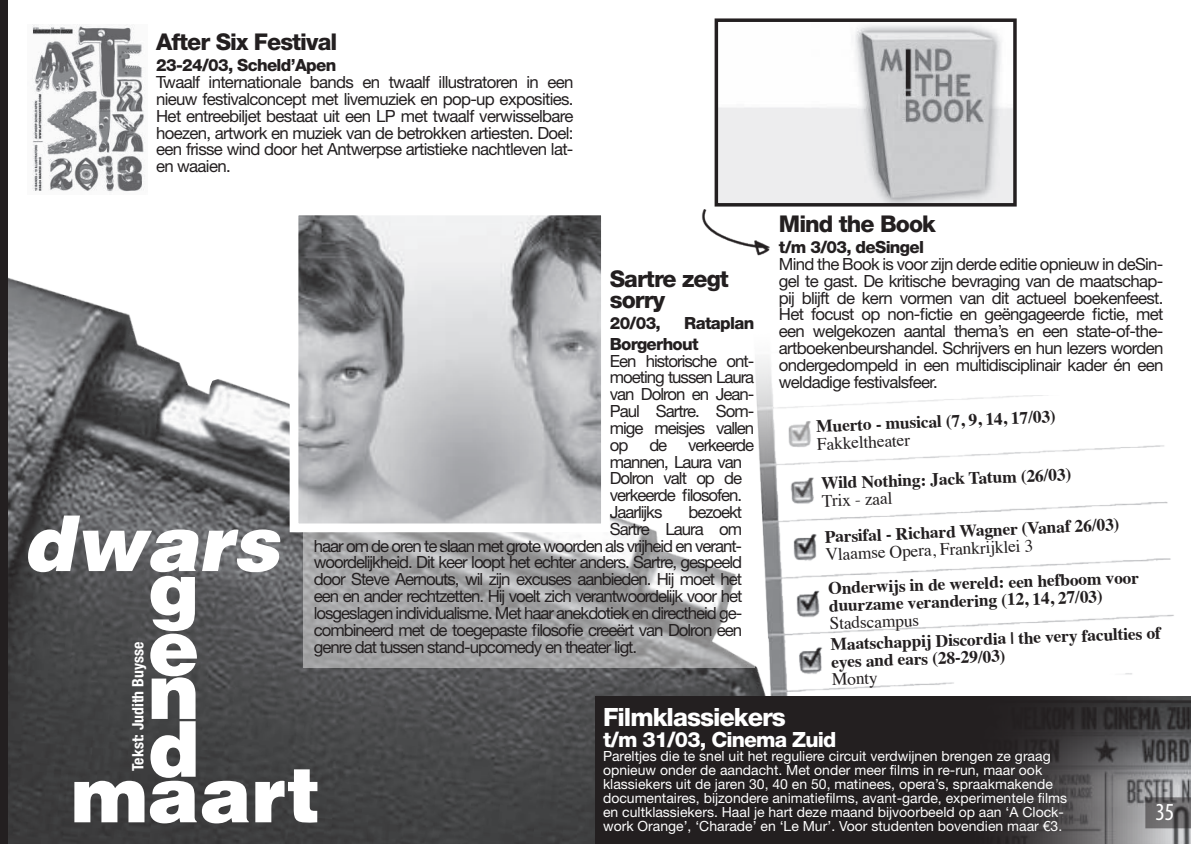
<style>
.page{position:relative;width:1191px;height:844px;background:#fff}
.page>*{position:absolute;margin:0;border:0;box-sizing:border-box;transform-origin:0 0}
.t1{font:900 77px/57.8px "Helvetica LT Std";color:#fff}
.t2{font:italic 900 77px "Helvetica LT Std";color:#fff}
.t3{font:800 25.2px "Helvetica Neue LT Std";color:#fff}
.t4{font:condensed 24.5px "Myriad Pro";color:#fff}
.t5{font:800 23.1px/21px "Helvetica Neue LT Std";color:#231f20}
.t6{font:800 21px "Helvetica Neue LT Std";color:#fff}
.t7{font:700 17.5px/17.5px "Times";color:#231f20}
.t8{font:17.5px "Times";color:#231f20}
.t9{font:16.8px/16.8px "Helvetica Neue LT Std";letter-spacing:-.06em;color:#231f20;text-align:justify}
.t10{font:800 16.8px/21px "Helvetica Neue LT Std";letter-spacing:-.04em;color:#231f20}
.t11{font:700 condensed 15.75px "Helvetica Neue LT Std";color:#fff}
.t12{font:14px/14px "Helvetica Neue LT Std";color:#fff}
</style>
<div class="page">
<img style="left:7px;top:0;width:867px;height:843px">
<div style="left:595px;top:696px;width:596px;height:147px;background:#231f20"></div>
<img style="left:1000px;top:696px;width:191px;height:147px">
<svg style="left:192px;top:341px;width:51px;height:47px"></svg>
<div style="left:0;top:0;width:7px;height:843px;background:#231f20"></div>
<svg style="left:1145px;top:797px;width:46px;height:31px"></svg>
<svg style="left:303px;top:349px;width:451px;height:318px"></svg>
<img style="left:719px;top:23px;width:292px;height:178px">
<div style="left:714px;top:18px;width:302px;height:188px;border:4px solid #231f20"></div>
<div style="left:779px;top:224px;width:404px;height:171px;background:#fff"></div>
<img style="left:27px;top:24px;width:121px;height:170px">
<img style="left:683px;top:162px;width:118px;height:148px">
<img style="left:300px;top:216px;width:300px;height:306px">
<div style="left:290px;top:206px;width:320px;height:326px;border:9px solid #fff"></div>
<h3 class="t5" style="left:156px;top:31px;width:183px">After Six Festival</h3>
<p class="t10" style="left:156px;top:55px;width:182px">23-24/03, Scheld’Apen</p>
<p class="t9" style="left:156px;top:73px;width:419px">Twaalf internationale bands en twaalf illustratoren in een nieuw festivalconcept met livemuziek en pop-up exposities.<br>Het entreebiljet bestaat uit een LP met twaalf verwisselbare hoezen, artwork en muziek van de betrokken artiesten. Doel: een frisse wind door het Antwerpse artistieke nachtleven lat&shy;en waaien.</p>
<h3 class="t5" style="left:779px;top:213px;width:159px">Mind the Book</h3>
<p class="t10" style="left:779px;top:236px;width:147px">t/m 3/03, deSingel</p>
<p class="t9" style="left:779px;top:255px;width:386px">Mind the Book is voor zijn derde editie opnieuw in deSin&shy;gel te gast. De kritische bevraging van de maatschap&shy;pij blijft de kern vormen van dit actueel boekenfeest.<br>Het focust op non-fictie en geëngageerde fictie, met een welgekozen aantal thema’s en een state-of-the&shy;artboekenbeurshandel. Schrijvers en hun lezers worden ondergedompeld in een multidisciplinair kader én een weldadige festivalsfeer.</p>
<h3 class="t5" style="left:610px;top:268px;width:121px">Sartre zegt sorry</h3>
<p class="t10" style="left:610px;top:312px;width:53px">20/03,</p>
<p class="t10" style="left:610px;top:312px;width:146px;text-indent:74px">Rataplan<br>Borgerhout</p>
<p class="t9" style="left:610px;top:352px;width:146px;text-align:left">Een historische ont&shy;moeting tussen Laura van Dolron en Jean-<br>Paul Sartre. Som&shy;mige meisjes vallen op de verkeerde mannen, Laura van<br>Dolron valt op de verkeerde filosofen.<br>Jaarlijks</p>
<p class="t7" style="left:815px;top:417px;width:241px;rotate:-3deg">Muerto - musical (7, 9, 14, 17/03)</p>
<p class="t8" style="left:816px;top:428px;width:95px;rotate:-3deg">Fakkeltheater</p>
<p class="t7" style="left:821px;top:472px;width:251px;rotate:-2deg">Wild Nothing: Jack Tatum (26/03)</p>
<p class="t8" style="left:821px;top:484px;width:72px;rotate:-2deg">Trix - zaal</p>
<p class="t7" style="left:824px;top:527px;width:296px;rotate:-3deg">Parsifal - Richard Wagner (Vanaf 26/03)</p>
<p class="t8" style="left:824px;top:539px;width:209px;rotate:-3deg">Vlaamse Opera, Frankrijklei 3</p>
<p class="t7" style="left:828px;top:577px;width:312px;rotate:-2deg">Onderwijs in de wereld: een hefboom voor duurzame verandering (12, 14, 27/03)</p>
<p class="t8" style="left:829px;top:606px;width:91px;rotate:-2deg">Stadscampus</p>
<p class="t7" style="left:830px;top:633px;width:332px;rotate:-2deg">Maatschappij Discordia | the very faculties of eyes and ears (28-29/03)</p>
<p class="t8" style="left:831px;top:663px;width:47px;rotate:-2deg">Monty</p>
<p class="t9" style="left:688px;top:503px;width:55px">bezoekt</p>
<p class="t9" style="left:610px;top:520px;width:134px">Sartre Laura om</p>
<p class="t9" style="left:314px;top:537px;width:430px">haar om de oren te slaan met grote woorden als vrijheid en verant-</p>
<p class="t9" style="left:314px;top:553px;width:430px">woordelijkheid. Dit keer loopt het echter anders. Sartre, gespeeld</p>
<p class="t9" style="left:314px;top:570px;width:430px">door Steve Aernouts, wil zijn excuses aanbieden. Hij moet het</p>
<p class="t9" style="left:314px;top:587px;width:430px">een en ander rechtzetten. Hij voelt zich verantwoordelijk voor het</p>
<p class="t9" style="left:314px;top:604px;width:430px">losgeslagen individualisme. Met haar anekdotiek en directheid ge-</p>
<p class="t9" style="left:314px;top:621px;width:430px">combineerd met de toegepaste filosofie creeërt van Dolron een</p>
<p class="t9" style="left:314px;top:637px;width:325px">genre dat tussen stand-upcomedy en theater ligt.</p>
<h1 class="t2" style="left:23px;top:493px;width:261px">dwars</h1>
<h1 class="t1" style="left:148px;top:559px;width:53px">g e</h1>
<h1 class="t1" style="left:148px;top:660px;width:53px">n d</h1>
<h1 class="t1" style="left:148px;top:763px;width:53px">a</h1>
<p class="t11" style="left:128px;top:770px;width:130px;rotate:-90deg">Tekst: Judith Buysse</p>
<h1 class="t1" style="left:71px;top:763px;width:252px">m art</h1>
<h2 class="t3" style="left:603px;top:701px;width:184px">Filmklassiekers</h2>
<p class="t6" style="left:603px;top:726px;width:235px">t/m 31/03, Cinema Zuid</p>
<p class="t12" style="left:603px;top:748px;width:465px">Pareltjes die te snel uit het reguliere circuit verdwijnen brengen ze graag opnieuw onder de aandacht. Met onder meer films in re-run, maar ook klassiekers uit de jaren 30, 40 en 50, matinees, opera’s, spraakmakende documentaires, bijzondere animatiefilms, avant-garde, experimentele films en cultklassiekers. Haal je hart deze maand bijvoorbeeld op aan ‘A Clock&shy;work Orange’, ‘Charade’ en ‘Le Mur’. Voor studenten bovendien maar €3.</p>
<h3 class="t4" style="left:1155px;top:798px;width:20px">35</h3>
</div>
